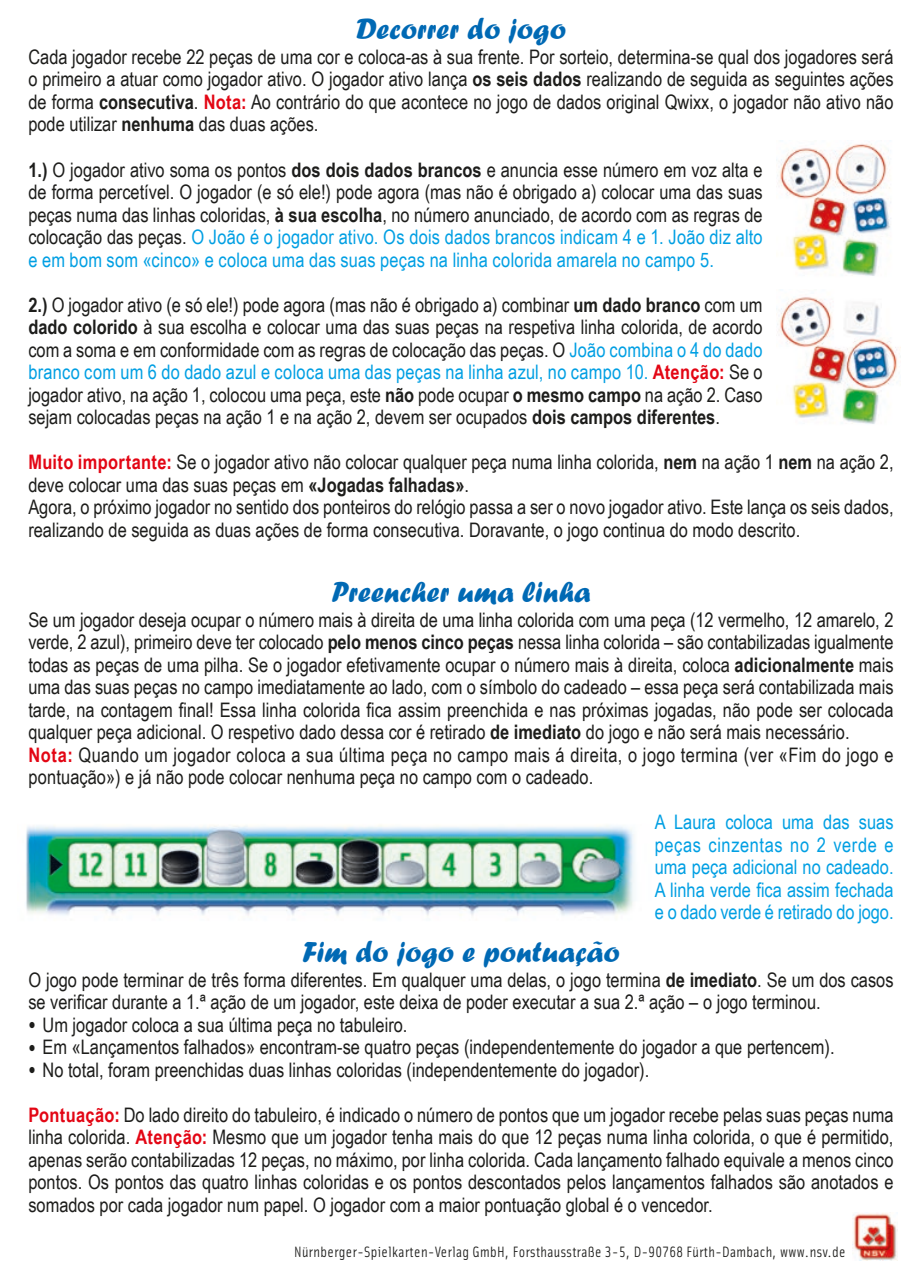
<style>
.page{position:relative;width:922px;height:1276px;background:#fff}
.page>*{position:absolute;margin:0;border:0;box-sizing:border-box;transform-origin:0 0}
.t1{font:30px "Forte";color:#0069b4}
.t2{font:20px/22.5px "Arial Narrow";color:#1d1d1b;text-align:justify}
.t3{font:20px/22.5px "Arial Narrow";letter-spacing:.02em;color:#1d1d1b}
.t4{font:20px/22.5px "Arial Narrow";color:#009fe3;text-align:justify}
.t5{font:15px "Solex Regular Lining";letter-spacing:.025em;color:#1d1d1b}
.s1{font-weight:700}
.s2{font-weight:700;color:#e30614}
.s3{color:#009fe3}
.s4{font-size:25px}
</style>
<div class="page">
<img style="left:26px;top:825px;width:609px;height:91px">
<img style="left:776px;top:297px;width:122px;height:127px">
<img style="left:776px;top:144px;width:115px;height:132px">
<img style="left:852px;top:1213px;width:45px;height:47px">
<p class="t1" style="left:356px;top:11px;width:211px">Decorrer do jogo</p>
<p class="t2" style="left:28px;top:45px;width:866px">Cada jogador recebe 22 peças de uma cor e coloca-as à sua frente. Por sorteio, determina-se qual dos jogadores será o primeiro a atuar como jogador ativo. O jogador ativo lança <span class="s1">os seis dados</span> realizando de seguida as seguintes ações de forma <span class="s1">consecutiva</span>. <span class="s2">Nota:</span> Ao contrário do que acontece no jogo de dados original Qwixx, o jogador não ativo não pode utilizar <span class="s1">nenhuma</span> das duas ações.</p>
<p class="t2" style="left:28px;top:157px;width:735px"><span class="s1">1.)</span> O jogador ativo soma os pontos <span class="s1">dos dois dados brancos</span> e anuncia esse número em voz alta e de forma percetível. O jogador (e só ele!) pode agora (mas não é obrigado a) colocar uma das suas peças numa das linhas coloridas, <span class="s1">à sua escolha</span>, no número anunciado, de acordo com as regras de colocação das peças. <span class="s3">O João é o jogador ativo. Os dois dados brancos indicam 4 e 1. João diz alto e em bom som «cinco» e coloca uma das suas peças na linha colorida amarela no campo 5.</span></p>
<p class="t2" style="left:28px;top:292px;width:735px"><span class="s1">2.)</span> O jogador ativo (e só ele!) pode agora (mas não é obrigado a) combinar <span class="s1">um dado branco</span> com um <span class="s1">dado colorido</span> à sua escolha e colocar uma das suas peças na respetiva linha colorida, de acordo com a soma e em conformidade com as regras de colocação das peças. O <span class="s3">João combina o 4 do dado branco com um 6 do dado azul e coloca uma das peças na linha azul, no campo 10.</span> <span class="s2">Atenção:</span> Se o jogador ativo, na ação 1, colocou uma peça, este <span class="s1">não</span> pode ocupar <span class="s1">o mesmo campo</span> na ação 2. Caso sejam colocadas peças na ação 1 e na ação 2, devem ser ocupados <span class="s1">dois campos diferentes</span>.</p>
<p class="t2" style="left:28px;top:450px;width:866px"><span class="s2">Muito importante:</span> Se o jogador ativo não colocar qualquer peça numa linha colorida, <span class="s1">nem</span> na ação 1 <span class="s1">nem</span> na ação 2, deve colocar uma das suas peças em <span class="s1">«Jogadas falhadas»</span>.</p>
<p class="t2" style="left:28px;top:495px;width:866px">Agora, o próximo jogador no sentido dos ponteiros do relógio passa a ser o novo jogador ativo. Este lança os seis dados, realizando de seguida as duas ações de forma consecutiva. Doravante, o jogo continua do modo descrito.</p>
<p class="t1" style="left:331px;top:574px;width:260px">Preencher uma linha</p>
<p class="t2" style="left:28px;top:607px;width:866px">Se um jogador deseja ocupar o número mais à direita de uma linha colorida com uma peça (12 vermelho, 12 amarelo, 2 verde, 2 azul), primeiro deve ter colocado <span class="s1">pelo menos cinco peças</span> nessa linha colorida – são contabilizadas igualmente todas as peças de uma pilha. Se o jogador efetivamente ocupar o número mais à direita, coloca <span class="s1">adicionalmente</span> mais uma das suas peças no campo imediatamente ao lado, com o símbolo do cadeado – essa peça será contabilizada mais tarde, na contagem final! Essa linha colorida fica assim preenchida e nas próximas jogadas, não pode ser colocada qualquer peça adicional. O respetivo dado dessa cor é retirado <span class="s1">de imediato</span> do jogo e não será mais necessário.</p>
<p class="t3" style="left:28px;top:742px;width:866px"><span class="s2">Nota:</span> Quando um jogador coloca a sua última peça no campo mais á direita, o jogo termina (ver «Fim do jogo e pontuação») e já não pode colocar nenhuma peça no campo com o cadeado.</p>
<p class="t4" style="left:654px;top:810px;width:240px">A Laura coloca uma das suas peças cinzentas no 2 verde e uma peça adicional no cadeado.<br>A linha verde fica assim fechada e o dado verde é retirado do jogo.</p>
<p class="t1" style="left:302px;top:934px;width:319px">Fim do jogo e pontuação</p>
<p class="t2" style="left:28px;top:967px;width:866px">O jogo pode terminar de três forma diferentes. Em qualquer uma delas, o jogo termina <span class="s1">de imediato</span>. Se um dos casos se verificar durante a 1.ª ação de um jogador, este deixa de poder executar a sua 2.ª ação – o jogo terminou.</p>
<p class="t2" style="left:28px;top:1012px;width:380px"><span class="s4">•</span> Um jogador coloca a sua última peça no tabuleiro.</p>
<p class="t2" style="left:28px;top:1035px;width:807px"><span class="s4">•</span> Em «Lançamentos falhados» encontram-se quatro peças (independentemente do jogador a que pertencem).</p>
<p class="t2" style="left:28px;top:1057px;width:622px"><span class="s4">•</span> No total, foram preenchidas duas linhas coloridas (independentemente do jogador).</p>
<p class="t2" style="left:28px;top:1102px;width:866px"><span class="s2">Pontuação:</span> Do lado direito do tabuleiro, é indicado o número de pontos que um jogador recebe pelas suas peças numa linha colorida. <span class="s2">Atenção:</span> Mesmo que um jogador tenha mais do que 12 peças numa linha colorida, o que é permitido, apenas serão contabilizadas 12 peças, no máximo, por linha colorida. Cada lançamento falhado equivale a menos cinco pontos. Os pontos das quatro linhas coloridas e os pontos descontados pelos lançamentos falhados são anotados e somados por cada jogador num papel. O jogador com a maior pontuação global é o vencedor.</p>
<p class="t5" style="left:294px;top:1242px;width:553px">Nürnberger-Spielkarten-Verlag GmbH, Forsthausstraße 3-5, D-90768 Fürth-Dambach, www.nsv.de</p>
</div>
